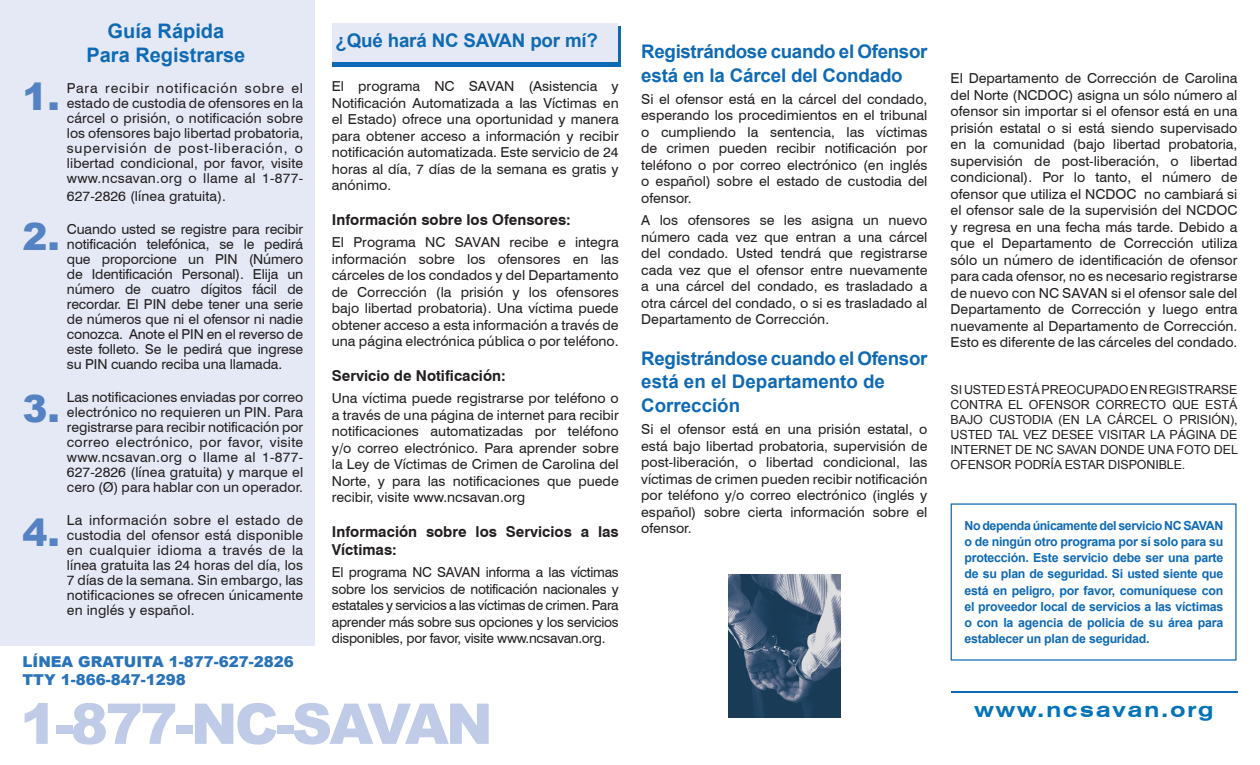
<style>
.page{position:relative;width:1260px;height:765px;background:#fff}
.page>*{position:absolute;margin:0;border:0;box-sizing:border-box;transform-origin:0 0}
.t1{font:900 56.25px "Arial";letter-spacing:-.05em;color:#c0cbe7}
.t2{font:900 37.5px "Arial";color:#5482c2}
.t3{font:700 26.25px "Arial";color:#0f6ab5}
.t4{font:700 20px "Arial";color:#0f6ab5}
.t5{font:700 expanded 20px "Swiss 721 BT";letter-spacing:.1em;color:#0473b9}
.t6{font:700 18.75px/24px "Arial";letter-spacing:-.01em;color:#0f6ab5}
.t7{font:700 15px/18px "Swiss 721 BT";color:#231f20}
.t8{font:900 15px/18px "Arial";color:#2873ba}
.t9{font:13.75px/16.5px "Swiss 721 BT";color:#231f20;text-align:justify}
.t10{font:700 12.5px/16.2px "Arial";letter-spacing:-.02em;color:#0f6ab5;text-align:justify}
.t11{font:12.5px/15px "Arial";letter-spacing:-.01em;color:#231f20;text-align:justify}
</style>
<div class="page">
<div style="left:0;top:0;width:315px;height:646px;background:#e4e9f5"></div>
<div style="left:332px;top:26px;width:289px;height:41px;background:#0f6ab5"></div>
<div style="left:332px;top:23px;width:286px;height:39px;background:#e4e9f5"></div>
<hr style="left:951px;top:691px;width:287px;height:1px;background:#0f6ab5">
<img style="left:728px;top:575px;width:113px;height:142px">
<p class="t2" style="left:22px;top:70px;width:39px">1.</p>
<p class="t2" style="left:22px;top:210px;width:39px">2.</p>
<p class="t2" style="left:22px;top:381px;width:39px">3.</p>
<p class="t2" style="left:22px;top:505px;width:39px">4.</p>
<p class="t4" style="left:108px;top:17px;width:118px">Guía Rápida</p>
<p class="t4" style="left:86px;top:41px;width:160px">Para Registrarse</p>
<p class="t9" style="left:67px;top:80px;width:238px;line-height:15px">Para recibir notificación sobre el estado de custodia de ofensores en la cárcel o prisión, o notificación sobre los ofensores bajo libertad probatoria, supervisión de post-liberación, o libertad condicional, por favor, visite www.ncsavan.org o llame al 1-877-</p>
<p class="t9" style="left:67px;top:188px;width:161px">627-2826 (línea gratuita).</p>
<p class="t9" style="left:67px;top:221px;width:238px;line-height:15px">Cuando usted se registre para recibir notificación telefónica, se le pedirá que proporcione un PIN (Número de Identificación Personal). Elija un número de cuatro dígitos fácil de recordar. El PIN debe tener una serie de números que ni el ofensor ni nadie conozca. Anote el PIN en el reverso de este folleto. Se le pedirá que ingrese su PIN cuando reciba una llamada.</p>
<p class="t9" style="left:67px;top:389px;width:238px;line-height:15px">Las notificaciones enviadas por correo electrónico no requieren un PIN. Para registrarse para recibir notificación por correo electrónico, por favor, visite www.ncsavan.org o llame al 1-877- 627-2826 (línea gratuita) y marque el cero (Ø) para hablar con un operador.</p>
<p class="t9" style="left:67px;top:512px;width:238px;line-height:15px">La información sobre el estado de custodia del ofensor está disponible en cualquier idioma a través de la línea gratuita las 24 horas del día, los 7 días de la semana. Sin embargo, las notificaciones se ofrecen únicamente en inglés y español.</p>
<p class="t8" style="left:22px;top:652px;width:273px">LÍNEA GRATUITA 1-877-627-2826<br>TTY 1-866-847-1298</p>
<p class="t3" style="left:333px;top:16px;width:195px">Victim Services</p>
<p class="t6" style="left:336px;top:29px;width:264px">¿Qué hará NC SAVAN por mí?</p>
<p class="t9" style="left:332px;top:78px;width:288px">El programa NC SAVAN (Asistencia y Notificación Automatizada a las Víctimas en el Estado) ofrece una oportunidad y manera para obtener acceso a información y recibir notificación automatizada. Este servicio de 24 horas al día, 7 días de la semana es gratis y anónimo.</p>
<p class="t7" style="left:332px;top:211px;width:240px">Información sobre los Ofensores:</p>
<p class="t9" style="left:332px;top:234px;width:288px">El Programa NC SAVAN recibe e integra información sobre los ofensores en las cárceles de los condados y del Departamento de Corrección (la prisión y los ofensores bajo libertad probatoria). Una víctima puede obtener acceso a esta información a través de una página electrónica pública o por teléfono.</p>
<p class="t7" style="left:332px;top:367px;width:175px">Servicio de Notificación:</p>
<p class="t9" style="left:332px;top:390px;width:288px">Una víctima puede registrarse por teléfono o a través de una página de internet para recibir notificaciones automatizadas por teléfono y/o correo electrónico. Para aprender sobre la Ley de Víctimas de Crimen de Carolina del Norte, y para las notificaciones que puede recibir, visite www.ncsavan.org</p>
<p class="t7" style="left:332px;top:523px;width:288px">Información sobre los Servicios a las<br>Víctimas:</p>
<p class="t9" style="left:332px;top:564px;width:288px">El programa NC SAVAN informa a las víctimas sobre los servicios de notificación nacionales y estatales y servicios a las víctimas de crimen. Para aprender más sobre sus opciones y los servicios disponibles, por favor, visite www.ncsavan.org.</p>
<p class="t1" style="left:20px;top:683px;width:474px">1-877-NC-SAVAN</p>
<p class="t6" style="left:641px;top:39px;width:288px">Registrándose cuando el Ofensor está en la Cárcel del Condado</p>
<p class="t9" style="left:641px;top:91px;width:288px">Si el ofensor está en la cárcel del condado, esperando los procedimientos en el tribunal o cumpliendo la sentencia, las víctimas de crimen pueden recibir notificación por teléfono o por correo electrónico (en inglés o español) sobre el estado de custodia del ofensor.</p>
<p class="t9" style="left:641px;top:212px;width:288px">A los ofensores se les asigna un nuevo número cada vez que entran a una cárcel del condado. Usted tendrá que registrarse cada vez que el ofensor entre nuevamente a una cárcel del condado, es trasladado a otra cárcel del condado, o si es trasladado al Departamento de Corrección.</p>
<p class="t6" style="left:641px;top:346px;width:288px">Registrándose cuando el Ofensor está en el Departamento de</p>
<p class="t6" style="left:641px;top:394px;width:100px">Corrección</p>
<p class="t9" style="left:641px;top:421px;width:288px">Si el ofensor está en una prisión estatal, o está bajo libertad probatoria, supervisión de post-liberación, o libertad condicional, las víctimas de crimen pueden recibir notificación por teléfono y/o correo electrónico (inglés y español) sobre cierta información sobre el ofensor.</p>
<p class="t9" style="left:951px;top:70px;width:288px">El Departamento de Corrección de Carolina del Norte (NCDOC) asigna un sólo número al ofensor sin importar si el ofensor está en una prisión estatal o si está siendo supervisado en la comunidad (bajo libertad probatoria, supervisión de post-liberación, o libertad condicional). Por lo tanto, el número de ofensor que utiliza el NCDOC no cambiará si el ofensor sale de la supervisión del NCDOC y regresa en una fecha más tarde. Debido a que el Departamento de Corrección utiliza sólo un número de identificación de ofensor para cada ofensor, no es necesario registrarse de nuevo con NC SAVAN si el ofensor sale del Departamento de Corrección y luego entra nuevamente al Departamento de Corrección.<br>Esto es diferente de las cárceles del condado.</p>
<p class="t11" style="left:951px;top:382px;width:289px">SIUSTEDESTÁPREOCUPADOENREGISTRARSE CONTRA EL OFENSOR CORRECTO QUE ESTÁ BAJO CUSTODIA (EN LA CÁRCEL O PRISIÓN), USTED TAL VEZ DESEE VISITAR LA PÁGINA DE INTERNET DE NC SAVAN DONDE UNA FOTO DEL OFENSOR PODRÍA ESTAR DISPONIBLE.</p>
<p class="t10" style="left:965px;top:517px;width:260px">No dependa únicamente del servicio NC SAVAN o de ningún otro programa por sí solo para su protección. Este servicio debe ser una parte de su plan de seguridad. Si usted siente que está en peligro, por favor, comuníquese con el proveedor local de servicios a las víctimas o con la agencia de policía de su área para establecer un plan de seguridad.</p>
<p class="t5" style="left:974px;top:698px;width:241px">www.ncsavan.org</p>
</div>
